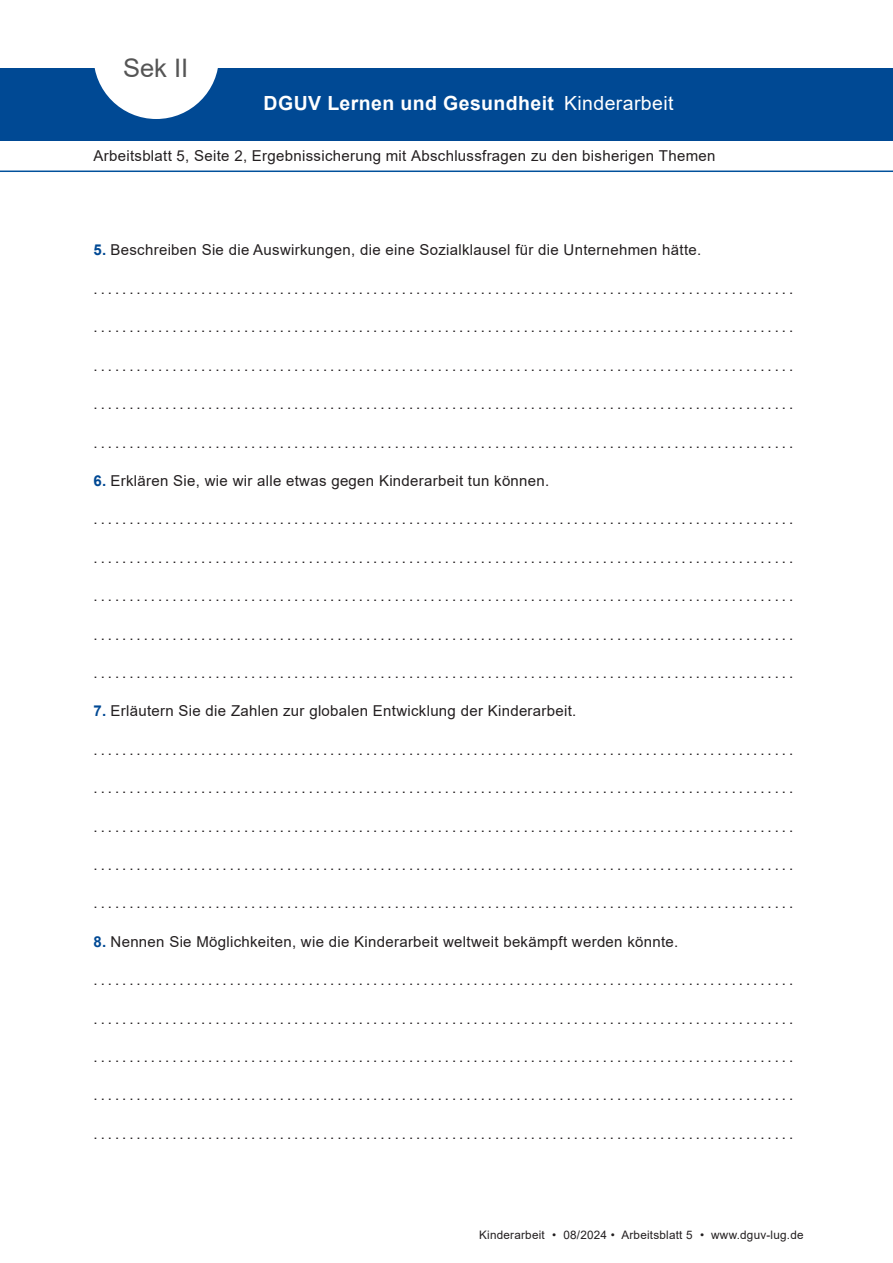
<style>
.page{position:relative;width:893px;height:1263px;background:#fff}
.page>*{position:absolute;margin:0;border:0;box-sizing:border-box;transform-origin:0 0}
.t1{font:25.5px "Arial";color:#555}
.t2{font:700 19.5px "Arial";letter-spacing:.02em;color:#fff}
.t3{font:19.5px "Arial";letter-spacing:.02em;color:#fff}
.t4{font:15px "Arial";letter-spacing:.02em;color:#231f20}
.t5{font:11.7px "Arial";letter-spacing:.02em;color:#231f20}
.s1{font-weight:700;color:#004994}
</style>
<div class="page">
<div style="left:0;top:68px;width:893px;height:72px;background:#004994"></div>
<svg style="left:94px;top:68px;width:124px;height:51px"></svg>
<hr style="left:0;top:171px;width:893px;height:1px;background:#01519b">
<h1 class="t1" style="left:123px;top:50px;width:67px">Sek II</h1>
<h2 class="t2" style="left:264px;top:89px;width:292px">DGUV Lernen und Gesundheit</h2>
<h2 class="t3" style="left:564px;top:89px;width:111px">Kinderarbeit</h2>
<p class="t4" style="left:94px;top:145px;width:623px">Arbeitsblatt 5, Seite 2, Ergebnissicherung mit Abschlussfragen zu den bisherigen Themen</p>
<p class="t4" style="left:94px;top:240px;width:609px"><span class="s1">5.</span> Beschreiben Sie die Auswirkungen, die eine Sozialklausel für die Unternehmen hätte.</p>
<p class="t4" style="left:94px;top:278px;width:701px">..................................................................................................</p>
<p class="t4" style="left:94px;top:317px;width:701px">..................................................................................................</p>
<p class="t4" style="left:94px;top:355px;width:701px">..................................................................................................</p>
<p class="t4" style="left:94px;top:393px;width:701px">..................................................................................................</p>
<p class="t4" style="left:94px;top:432px;width:701px">..................................................................................................</p>
<p class="t4" style="left:94px;top:470px;width:457px"><span class="s1">6.</span> Erklären Sie, wie wir alle etwas gegen Kinderarbeit tun können.</p>
<p class="t4" style="left:94px;top:509px;width:701px">..................................................................................................</p>
<p class="t4" style="left:94px;top:547px;width:701px">..................................................................................................</p>
<p class="t4" style="left:94px;top:585px;width:701px">..................................................................................................</p>
<p class="t4" style="left:94px;top:624px;width:701px">..................................................................................................</p>
<p class="t4" style="left:94px;top:662px;width:701px">..................................................................................................</p>
<p class="t4" style="left:94px;top:701px;width:484px"><span class="s1">7.</span> Erläutern Sie die Zahlen zur globalen Entwicklung der Kinderarbeit.</p>
<p class="t4" style="left:94px;top:739px;width:701px">..................................................................................................</p>
<p class="t4" style="left:94px;top:777px;width:701px">..................................................................................................</p>
<p class="t4" style="left:94px;top:816px;width:701px">..................................................................................................</p>
<p class="t4" style="left:94px;top:854px;width:701px">..................................................................................................</p>
<p class="t4" style="left:94px;top:893px;width:701px">..................................................................................................</p>
<p class="t4" style="left:94px;top:931px;width:586px"><span class="s1">8.</span> Nennen Sie Möglichkeiten, wie die Kinderarbeit weltweit bekämpft werden könnte.</p>
<p class="t4" style="left:94px;top:969px;width:701px">..................................................................................................</p>
<p class="t4" style="left:94px;top:1008px;width:701px">..................................................................................................</p>
<p class="t4" style="left:94px;top:1046px;width:701px">..................................................................................................</p>
<p class="t4" style="left:94px;top:1085px;width:701px">..................................................................................................</p>
<p class="t4" style="left:94px;top:1123px;width:701px">..................................................................................................</p>
<p class="t5" style="left:479px;top:1227px;width:326px">Kinderarbeit • 08/2024 • Arbeitsblatt 5 • www.dguv-lug.de</p>
</div>
